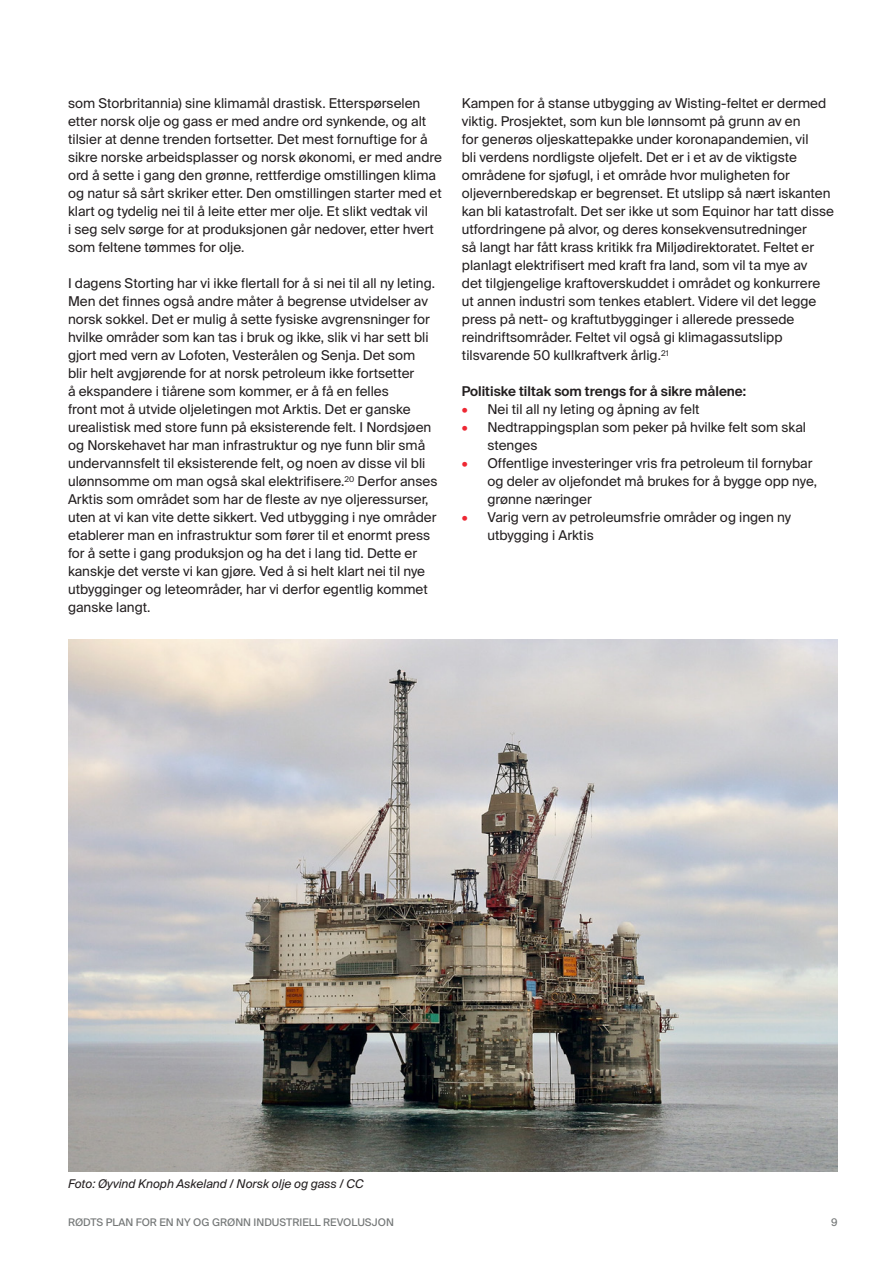
<style>
.page{position:relative;width:893px;height:1263px;background:#fff}
.page>*{position:absolute;margin:0;border:0;box-sizing:border-box;transform-origin:0 0}
.Brødtekst{font:13.5px/18px "Suisse Intl";color:#231f20}
.Under-underoverskrif{font:600 13.5px "Suisse Intl";color:#231f20}
.Kilde_og_bildetekst{font:italic 12px "Suisse Intl";color:#231f20}
.t1{font:10.5px "Suisse Intl";color:#757878}
.s1{font-weight:500;color:#ee2833}
</style>
<div class="page">
<img style="left:68px;top:639px;width:770px;height:532px">
<p class="Brødtekst" style="left:68px;top:94px;width:376px">som Storbritannia) sine klimamål drastisk. Etterspørselen etter norsk olje og gass er med andre ord synkende, og alt tilsier at denne trenden fortsetter. Det mest fornuftige for å sikre norske arbeidsplasser og norsk økonomi, er med andre ord å sette i gang den grønne, rettferdige omstillingen klima og natur så sårt skriker etter. Den omstillingen starter med et klart og tydelig nei til å leite etter mer olje. Et slikt vedtak vil<br>i seg selv sørge for at produksjonen går nedover, etter hvert som feltene tømmes for olje.</p>
<p class="Brødtekst" style="left:68px;top:274px;width:371px">I dagens Storting har vi ikke flertall for å si nei til all ny leting.<br>Men det finnes også andre måter å begrense utvidelser av norsk sokkel. Det er mulig å sette fysiske avgrensninger for hvilke områder som kan tas i bruk og ikke, slik vi har sett bli gjort med vern av Lofoten, Vesterålen og Senja. Det som blir helt avgjørende for at norsk petroleum ikke fortsetter<br>å ekspandere i tiårene som kommer, er å få en felles<br>front mot å utvide oljeletingen mot Arktis. Det er ganske urealistisk med store funn på eksisterende felt. I Nordsjøen og Norskehavet har man infrastruktur og nye funn blir små undervannsfelt til eksisterende felt, og noen av disse vil bli ulønnsomme om man også skal elektrifisere.<sup>20</sup> Derfor anses Arktis som området som har de fleste av nye oljeressurser, uten at vi kan vite dette sikkert. Ved utbygging i nye områder etablerer man en infrastruktur som fører til et enormt press for å sette i gang produksjon og ha det i lang tid. Dette er kanskje det verste vi kan gjøre. Ved å si helt klart nei til nye utbygginger og leteområder, har vi derfor egentlig kommet ganske langt.</p>
<p class="Brødtekst" style="left:462px;top:94px;width:374px">Kampen for å stanse utbygging av Wisting-feltet er dermed viktig. Prosjektet, som kun ble lønnsomt på grunn av en<br>for generøs oljeskattepakke under koronapandemien, vil<br>bli verdens nordligste oljefelt. Det er i et av de viktigste områdene for sjøfugl, i et område hvor muligheten for oljevernberedskap er begrenset. Et utslipp så nært iskanten kan bli katastrofalt. Det ser ikke ut som Equinor har tatt disse utfordringene på alvor, og deres konsekvensutredninger<br>så langt har fått krass kritikk fra Miljødirektoratet. Feltet er planlagt elektrifisert med kraft fra land, som vil ta mye av<br>det tilgjengelige kraftoverskuddet i området og konkurrere ut annen industri som tenkes etablert. Videre vil det legge press på nett- og kraftutbygginger i allerede pressede reindriftsområder. Feltet vil også gi klimagassutslipp tilsvarende 50 kullkraftverk årlig.<sup>21</sup></p>
<p class="Under-underoverskrif" style="left:462px;top:383px;width:286px">Politiske tiltak som trengs for å sikre målene:</p>
<p class="Brødtekst" style="left:462px;top:400px;width:239px"><span class="s1">•</span> Nei til all ny leting og åpning av felt</p>
<p class="Brødtekst" style="left:487px;top:418px;width:320px;text-indent:-26px"><span class="s1">•</span> Nedtrappingsplan som peker på hvilke felt som skal stenges</p>
<p class="Brødtekst" style="left:487px;top:454px;width:331px;text-indent:-26px"><span class="s1">•</span> Offentlige investeringer vris fra petroleum til fornybar og deler av oljefondet må brukes for å bygge opp nye, grønne næringer</p>
<p class="Brødtekst" style="left:487px;top:508px;width:305px;text-indent:-26px"><span class="s1">•</span> Varig vern av petroleumsfrie områder og ingen ny utbygging i Arktis</p>
<p class="Kilde_og_bildetekst" style="left:68px;top:1177px;width:297px">Foto: Øyvind Knoph Askeland / Norsk olje og gass / CC</p>
<p class="t1" style="left:68px;top:1216px;width:327px">RØDTS PLAN FOR EN NY OG GRØNN INDUSTRIELL REVOLUSJON</p>
<p class="t1" style="left:831px;top:1216px;width:8px">9</p>
</div>
